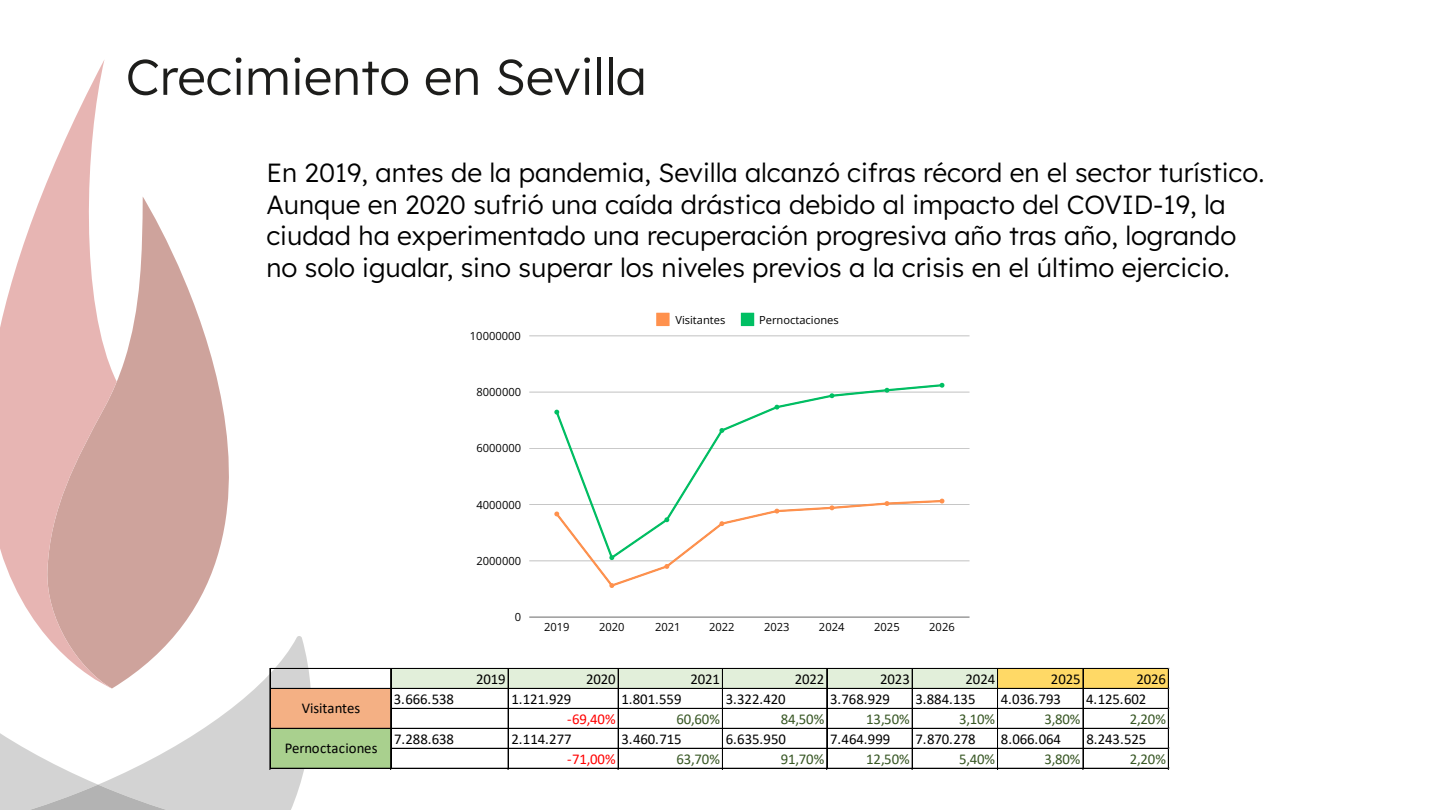
<style>
.page{position:relative;width:1440px;height:810px;background:#fff}
.page>*{position:absolute;margin:0;border:0;box-sizing:border-box;transform-origin:0 0}
.t1{font:50.25px "Lexend";color:#1d1d1b}
.t2{font:26.25px/31.5px "Lexend";color:#000}
.t3{font:15px "Calibri";letter-spacing:-.005em;color:#000}
.t4{font:15px "Calibri";letter-spacing:-.005em;color:#375623}
.t5{font:15px "Calibri";letter-spacing:-.005em;color:#f00}
.t6{font:11.1px "Open Sans";color:#000}
</style>
<div class="page">
<svg style="left:117px;top:197px;width:239px;height:491px"></svg>
<svg style="left:0;top:60px;width:117px;height:576px;fill:#e7b5b3"></svg>
<svg style="left:0;top:636px;width:321px;height:174px"></svg>
<svg style="left:656px;top:313px;width:14px;height:13px"></svg>
<svg style="left:741px;top:313px;width:13px;height:13px"></svg>
<hr style="left:529px;top:617px;width:441px;height:1px;background:#000">
<hr style="left:529px;top:561px;width:441px;height:1px;background:#000">
<hr style="left:529px;top:504px;width:441px;height:1px;background:#000">
<hr style="left:529px;top:448px;width:441px;height:1px;background:#000">
<hr style="left:529px;top:392px;width:441px;height:1px;background:#000">
<hr style="left:529px;top:336px;width:441px;height:1px;background:#000">
<svg style="left:554px;top:383px;width:390px;height:205px"></svg>
<div style="left:391px;top:669px;width:607px;height:20px;background:#e2efda"></div>
<div style="left:998px;top:669px;width:171px;height:20px;background:#ffd966"></div>
<div style="left:271px;top:688px;width:120px;height:41px;background:#f4b084"></div>
<div style="left:271px;top:728px;width:120px;height:41px;background:#a9d08e"></div>
<hr style="left:271px;top:668px;width:898px;height:1px;background:#000">
<hr style="left:271px;top:688px;width:898px;height:1px;background:#000">
<hr style="left:391px;top:708px;width:778px;height:1px;background:#000">
<hr style="left:271px;top:728px;width:898px;height:1px;background:#000">
<hr style="left:391px;top:748px;width:778px;height:1px;background:#000">
<hr style="left:271px;top:768px;width:898px;height:1px;background:#000">
<hr style="left:270px;top:668px;width:1px;height:101px;background:#000">
<hr style="left:391px;top:669px;width:1px;height:100px;background:#000">
<hr style="left:508px;top:669px;width:1px;height:100px;background:#000">
<hr style="left:618px;top:669px;width:1px;height:100px;background:#000">
<hr style="left:722px;top:669px;width:1px;height:100px;background:#000">
<hr style="left:827px;top:669px;width:1px;height:100px;background:#000">
<hr style="left:912px;top:669px;width:1px;height:100px;background:#000">
<hr style="left:997px;top:669px;width:1px;height:100px;background:#000">
<hr style="left:998px;top:669px;width:1px;height:100px;background:#000">
<hr style="left:1083px;top:669px;width:1px;height:100px;background:#000">
<hr style="left:1168px;top:669px;width:1px;height:100px;background:#000">
<h1 class="t1" style="left:126px;top:41px;width:523px">Crecimiento en Sevilla</h1>
<p class="t2" style="left:266px;top:155px;width:999px">En 2019, antes de la pandemia, Sevilla alcanzó cifras récord en el sector turístico.<br>Aunque en 2020 sufrió una caída drástica debido al impacto del COVID-19, la ciudad ha experimentado una recuperación progresiva año tras año, logrando no solo igualar, sino superar los niveles previos a la crisis en el último ejercicio.</p>
<p class="t6" style="left:675px;top:312px;width:52px">Visitantes</p>
<p class="t6" style="left:759px;top:312px;width:81px">Pernoctaciones</p>
<p class="t6" style="left:470px;top:328px;width:52px">10000000</p>
<p class="t6" style="left:477px;top:385px;width:46px">8000000</p>
<p class="t6" style="left:477px;top:441px;width:46px">6000000</p>
<p class="t6" style="left:477px;top:497px;width:46px">4000000</p>
<p class="t6" style="left:477px;top:553px;width:46px">2000000</p>
<p class="t6" style="left:515px;top:610px;width:8px">0</p>
<p class="t6" style="left:544px;top:620px;width:27px">2019</p>
<p class="t6" style="left:599px;top:620px;width:27px">2020</p>
<p class="t6" style="left:655px;top:620px;width:27px">2021</p>
<p class="t6" style="left:709px;top:620px;width:27px">2022</p>
<p class="t6" style="left:764px;top:620px;width:27px">2023</p>
<p class="t6" style="left:819px;top:620px;width:27px">2024</p>
<p class="t6" style="left:874px;top:620px;width:27px">2025</p>
<p class="t6" style="left:929px;top:620px;width:27px">2026</p>
<p class="t3" style="left:302px;top:698px;width:60px">Visitantes</p>
<p class="t3" style="left:285px;top:738px;width:94px">Pernoctaciones</p>
<p class="t3" style="left:476px;top:669px;width:31px">2019</p>
<p class="t3" style="left:586px;top:669px;width:31px">2020</p>
<p class="t3" style="left:690px;top:669px;width:31px">2021</p>
<p class="t3" style="left:795px;top:669px;width:31px">2022</p>
<p class="t3" style="left:880px;top:669px;width:31px">2023</p>
<p class="t3" style="left:966px;top:669px;width:31px">2024</p>
<p class="t3" style="left:1051px;top:669px;width:31px">2025</p>
<p class="t3" style="left:1136px;top:669px;width:31px">2026</p>
<p class="t3" style="left:394px;top:689px;width:62px">3.666.538</p>
<p class="t3" style="left:511px;top:689px;width:62px">1.121.929</p>
<p class="t3" style="left:621px;top:689px;width:62px">1.801.559</p>
<p class="t3" style="left:726px;top:689px;width:62px">3.322.420</p>
<p class="t3" style="left:830px;top:689px;width:62px">3.768.929</p>
<p class="t3" style="left:915px;top:689px;width:62px">3.884.135</p>
<p class="t3" style="left:1001px;top:689px;width:62px">4.036.793</p>
<p class="t3" style="left:1086px;top:689px;width:62px">4.125.602</p>
<p class="t5" style="left:567px;top:709px;width:50px">-69,40%</p>
<p class="t4" style="left:676px;top:709px;width:45px">60,60%</p>
<p class="t4" style="left:781px;top:709px;width:45px">84,50%</p>
<p class="t4" style="left:866px;top:709px;width:45px">13,50%</p>
<p class="t4" style="left:959px;top:709px;width:38px">3,10%</p>
<p class="t4" style="left:1044px;top:709px;width:38px">3,80%</p>
<p class="t4" style="left:1130px;top:709px;width:38px">2,20%</p>
<p class="t3" style="left:394px;top:729px;width:62px">7.288.638</p>
<p class="t3" style="left:511px;top:729px;width:62px">2.114.277</p>
<p class="t3" style="left:622px;top:729px;width:62px">3.460.715</p>
<p class="t3" style="left:726px;top:729px;width:62px">6.635.950</p>
<p class="t3" style="left:830px;top:729px;width:62px">7.464.999</p>
<p class="t3" style="left:916px;top:729px;width:62px">7.870.278</p>
<p class="t3" style="left:1001px;top:729px;width:62px">8.066.064</p>
<p class="t3" style="left:1086px;top:729px;width:62px">8.243.525</p>
<p class="t5" style="left:567px;top:749px;width:50px">-71,00%</p>
<p class="t4" style="left:676px;top:749px;width:45px">63,70%</p>
<p class="t4" style="left:781px;top:749px;width:45px">91,70%</p>
<p class="t4" style="left:866px;top:749px;width:45px">12,50%</p>
<p class="t4" style="left:959px;top:749px;width:38px">5,40%</p>
<p class="t4" style="left:1044px;top:749px;width:38px">3,80%</p>
<p class="t4" style="left:1130px;top:749px;width:38px">2,20%</p>
</div>
